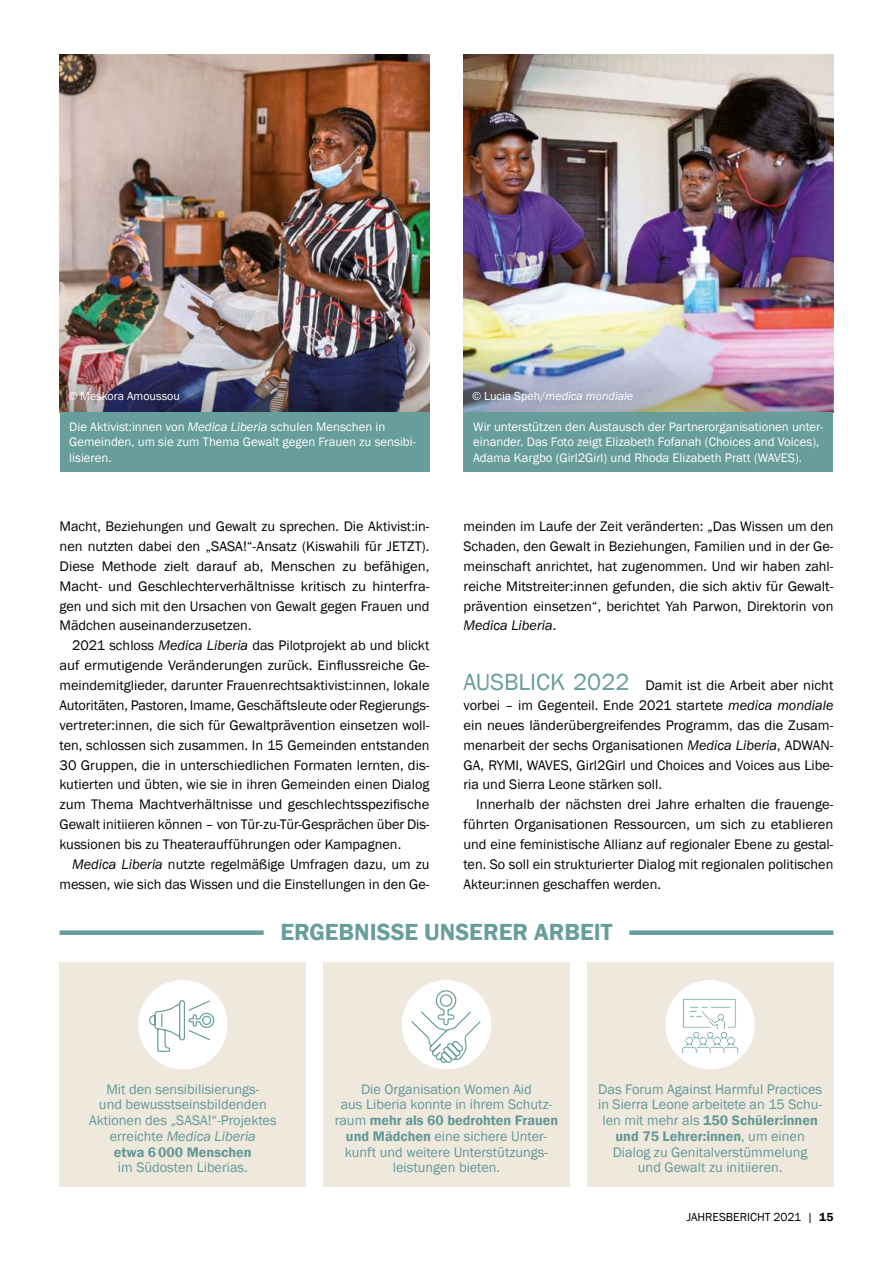
<style>
.page{position:relative;width:893px;height:1263px;background:#fff}
.page>*{position:absolute;margin:0;border:0;box-sizing:border-box;transform-origin:0 0}
.t1{font:600 24px "Franklin Gothic";color:#679d9b}
.t2{font:14.25px/20px "Franklin Gothic";color:#000;text-align:justify}
.t3{font:14.25px/15.8px "Franklin Gothic";color:#639896;text-align:center}
.t4{font:12.75px/15.3px "Franklin Gothic";color:#fff}
.t5{font:italic 12px "Franklin Gothic";color:#fff}
.t6{font:12px "Franklin Gothic";color:#000}
.t7{font:12px "Franklin Gothic";color:#fff}
.s1{font-style:italic}
.s2{font-style:normal}
.s3{font-size:24px;color:#679d9b}
.s4{font-weight:600}
</style>
<div class="page">
<div style="left:587px;top:963px;width:246px;height:224px;background:#eee8dd"></div>
<div style="left:60px;top:963px;width:246px;height:224px;background:#eee8dd"></div>
<div style="left:323px;top:963px;width:247px;height:224px;background:#eee8dd"></div>
<div style="left:629px;top:930px;width:204px;height:5px;background:#679d9b"></div>
<div style="left:60px;top:930px;width:204px;height:5px;background:#679d9b"></div>
<img style="left:60px;top:54px;width:369px;height:305px">
<img style="left:60px;top:359px;width:369px;height:53px">
<div style="left:60px;top:412px;width:369px;height:59px;background:#679d9b"></div>
<div style="left:138px;top:980px;width:90px;height:89px;background:#fff;border-radius:50%"></div>
<svg style="left:149px;top:1000px;width:66px;height:52px"></svg>
<div style="left:402px;top:980px;width:89px;height:89px;background:#fff;border-radius:50%"></div>
<svg style="left:410px;top:990px;width:72px;height:74px"></svg>
<img style="left:463px;top:54px;width:370px;height:305px">
<img style="left:463px;top:359px;width:370px;height:53px">
<div style="left:463px;top:412px;width:370px;height:59px;background:#679d9b"></div>
<div style="left:665px;top:980px;width:90px;height:89px;background:#fff;border-radius:50%"></div>
<svg style="left:682px;top:998px;width:57px;height:55px"></svg>
<p class="t7" style="left:68px;top:391px;width:113px">© Meskora Amoussou</p>
<p class="t4" style="left:69px;top:420px;width:348px">Die Aktivist:innen von <span class="s1">Medica Liberia</span> schulen Menschen in<br>Gemeinden, um sie zum Thema Gewalt gegen Frauen zu sensibi&shy;lisieren.</p>
<p class="t5" style="left:472px;top:391px;width:163px"><span class="s2">© Lucia Speh/</span>medica mondiale</p>
<p class="t4" style="left:473px;top:420px;width:351px">Wir unterstützen den Austausch der Partnerorganisationen unter&shy;einander. Das Foto zeigt Elizabeth Fofanah (Choices and Voices),<br>Adama Kargbo (Girl2Girl) und Rhoda Elizabeth Pratt (WAVES).</p>
<p class="t2" style="left:463px;top:517px;width:371px">meinden im Laufe der Zeit veränderten: „Das Wissen um den Schaden, den Gewalt in Beziehungen, Familien und in der Ge&shy;meinschaft anrichtet, hat zugenommen. Und wir haben zahl&shy;reiche Mitstreiter:innen gefunden, die sich aktiv für Gewalt&shy;prävention einsetzen“, berichtet Yah Parwon, Direktorin von <span class="s1">Medica Liberia</span>.</p>
<p class="t2" style="left:60px;top:517px;width:371px">Macht, Beziehungen und Gewalt zu sprechen. Die Aktivist:in&shy;nen nutzten dabei den „SASA!“-Ansatz (Kiswahili für JETZT).<br>Diese Methode zielt darauf ab, Menschen zu befähigen, Macht- und Geschlechterverhältnisse kritisch zu hinterfra&shy;gen und sich mit den Ursachen von Gewalt gegen Frauen und Mädchen auseinanderzusetzen.</p>
<p class="t2" style="left:60px;top:636px;width:371px;text-indent:13px">2021 schloss <span class="s1">Medica Liberia</span> das Pilotprojekt ab und blickt auf ermutigende Veränderungen zurück. Einflussreiche Ge&shy;meindemitglieder, darunter Frauenrechtsaktivist:innen, lokale Autoritäten, Pastoren, Imame, Geschäftsleute oder Regierungs&shy;vertreter:innen, die sich für Gewaltprävention einsetzen woll&shy;ten, schlossen sich zusammen. In 15 Gemeinden entstanden 30 Gruppen, die in unterschiedlichen Formaten lernten, dis&shy;kutierten und übten, wie sie in ihren Gemeinden einen Dialog zum Thema Machtverhältnisse und geschlechtsspezifische Ge walt initiieren können – von Tür-zu-Tür-Gesprächen über Dis - kussionen bis zu Theateraufführungen oder Kampagnen.</p>
<p class="t2" style="left:60px;top:855px;width:371px;text-align:right"><span class="s1">Medica Liberia</span> nutzte regelmäßige Umfragen dazu, um zu messen, wie sich das Wissen und die Einstellungen in den Ge-</p>
<h1 class="t1" style="left:280px;top:922px;width:334px">ERGEBNISSE UNSERER ARBEIT</h1>
<p class="t2" style="left:463px;top:676px;width:371px"><span class="s3">AUSBLICK 2022</span> Damit ist die Arbeit aber nicht vorbei – im Gegenteil. Ende 2021 startete <span class="s1">medica mondiale </span>ein neues länderübergreifendes Programm, das die Zusam&shy;menarbeit der sechs Organisationen <span class="s1">Medica Liberia</span>, ADWAN-GA, RYMI, WAVES, Girl2Girl und Choices and Voices aus Libe&shy;ria und Sierra Leone stärken soll.</p>
<p class="t2" style="left:463px;top:795px;width:371px;text-indent:13px">Innerhalb der nächsten drei Jahre erhalten die frauenge&shy;führten Organisationen Ressourcen, um sich zu etablieren und eine feministische Allianz auf regionaler Ebene zu gestal&shy;ten. So soll ein strukturierter Dialog mit regionalen politischen Akteur:innen geschaffen werden.</p>
<p class="t3" style="left:89px;top:1082px;width:189px">Mit den sensibilisierungs-<br>und bewusstseinsbildenden<br>Aktionen des „SASA!“-Projektes erreichte <span class="s1">Medica Liberia<br></span><span class="s4">etwa 6 000 Menschen</span></p>
<p class="t3" style="left:118px;top:1160px;width:131px">im Südosten Liberias.</p>
<p class="t3" style="left:335px;top:1082px;width:225px">Die Organisation Women Aid<br>aus Liberia konnte in ihrem Schutz&shy;raum <span class="s4">mehr als 60 bedrohten Frauen und Mädchen</span> eine sichere Unter&shy;kunft und weitere Unterstützungs - leistungen bieten.</p>
<p class="t3" style="left:598px;top:1082px;width:226px">Das Forum Against Harmful Practices in Sierra Leone arbeitete an 15 Schu&shy;len mit mehr als <span class="s4">150 Schüler:innen und 75 Lehrer:innen</span>, um einen<br>Dialog zu Genitalverstümmelung<br>und Gewalt zu initiieren.</p>
<p class="t6" style="left:687px;top:1212px;width:148px">JAHRESBERICHT 2021 | <span class="s4">15</span></p>
</div>
